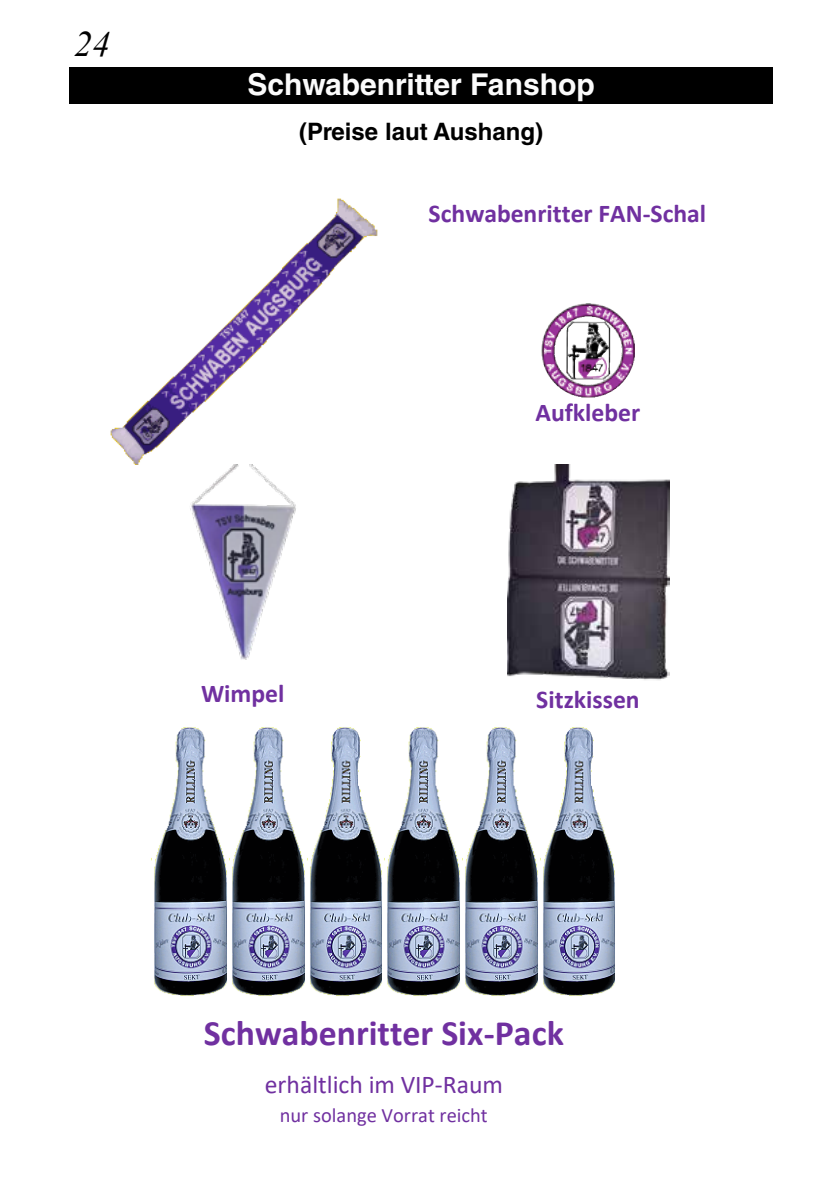
<style>
.page{position:relative;width:840px;height:1191px;background:#fff}
.page>*{position:absolute;margin:0;border:0;box-sizing:border-box;transform-origin:0 0}
.t1{font:italic 36px "Times New Roman";color:#000}
.t2{font:700 35.8px "Calibri";color:#7030a0}
.t3{font:700 30px "Helvetica LT Std";color:#fbfbfb}
.t4{font:700 25.6px "Calibri";color:#7030a0}
.t5{font:25.6px "Calibri";color:#7030a0}
.t6{font:700 24px "Helvetica LT Std";color:#000}
.t7{font:20.4px "Calibri";color:#7030a0}
</style>
<div class="page">
<img style="left:110px;top:198px;width:268px;height:266px">
<img style="left:541px;top:304px;width:93px;height:93px">
<img style="left:190px;top:464px;width:106px;height:196px">
<img style="left:507px;top:464px;width:162px;height:216px">
<img style="left:151px;top:727px;width:464px;height:269px">
<div style="left:69px;top:68px;width:703px;height:36px;background:#000"></div>
<h1 class="t1" style="left:74px;top:19px;width:37px">24</h1>
<p class="t3" style="left:247px;top:66px;width:348px">Schwabenritter Fanshop</p>
<p class="t6" style="left:299px;top:117px;width:245px">(Preise laut Aushang)</p>
<p class="t4" style="left:428px;top:195px;width:279px">Schwabenritter FAN-Schal</p>
<p class="t4" style="left:535px;top:394px;width:106px">Aufkleber</p>
<p class="t4" style="left:201px;top:675px;width:85px">Wimpel</p>
<p class="t4" style="left:536px;top:681px;width:105px">Sitzkissen</p>
<h2 class="t2" style="left:204px;top:1008px;width:361px">Schwabenritter Six-Pack</h2>
<p class="t5" style="left:265px;top:1067px;width:240px">erhältlich im VIP-Raum</p>
<p class="t7" style="left:279px;top:1101px;width:209px">nur solange Vorrat reicht</p>
</div>
